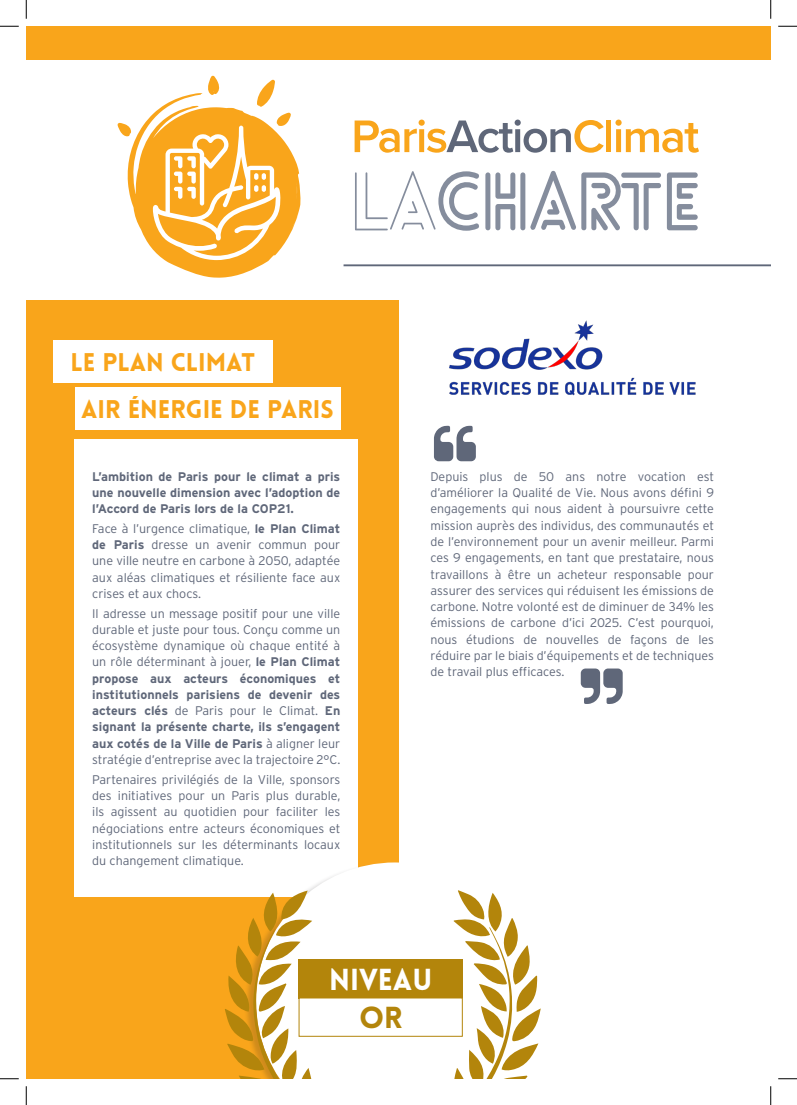
<style>
.page{position:relative;width:797px;height:1105px;background:#fff}
.page>*{position:absolute;margin:0;border:0;box-sizing:border-box;transform-origin:0 0}
.t1{font:700 78.75px "Lovelo Line";letter-spacing:-.03em;color:#858d9d;scale:.95 1}
.t2{font:900 29.75px "Lovelo";color:#fff}
.t3{font:900 29.75px "Lovelo";color:#b3850b}
.t4{font:900 25px "Lovelo";color:#f9a51b}
.t5{font:300 12.5px/16.2px "Interstate";color:#5f6779;text-align:justify}
.t6{font:700 12.5px/16.2px "Interstate";color:#5f6779;text-align:justify}
.s1{font-weight:300}
.s2{font-weight:700}
</style>
<div class="page">
<hr style="left:343px;top:264px;width:427px;height:2px;background:#5f6779">
<div style="left:26px;top:300px;width:372px;height:779px;background:#f9a51b"></div>
<div style="left:74px;top:439px;width:284px;height:457px;background:#fff"></div>
<svg style="left:118px;top:76px;width:183px;height:202px"></svg>
<svg style="left:354px;top:120px;width:249px;height:33px"></svg>
<div style="left:606px;top:121px;width:5px;height:31px;background:#f9a51b"></div>
<svg style="left:615px;top:120px;width:84px;height:33px"></svg>
<div style="left:308px;top:862px;width:91px;height:217px;background:#fff"></div>
<svg style="left:453px;top:890px;width:87px;height:189px"></svg>
<svg style="left:225px;top:890px;width:96px;height:189px"></svg>
<div style="left:298px;top:959px;width:165px;height:39px;background:#b3850b"></div>
<div style="left:299px;top:998px;width:163px;height:38px;background:#fff"></div>
<div style="left:298px;top:997px;width:165px;height:40px;border:1px solid #b3850b"></div>
<div style="left:26px;top:26px;width:744px;height:34px;background:#f9a51b"></div>
<svg style="left:580px;top:668px;width:42px;height:36px"></svg>
<svg style="left:434px;top:426px;width:42px;height:35px"></svg>
<div style="left:53px;top:340px;width:220px;height:42px;background:#fff"></div>
<div style="left:75px;top:387px;width:265px;height:43px;background:#fff"></div>
<img style="left:449px;top:320px;width:247px;height:76px">
<svg style="left:0;top:25px;width:19px;height:2px"></svg>
<svg style="left:778px;top:25px;width:19px;height:2px"></svg>
<svg style="left:0;top:1078px;width:19px;height:1px"></svg>
<svg style="left:778px;top:1078px;width:19px;height:1px"></svg>
<svg style="left:25px;top:0;width:2px;height:19px"></svg>
<svg style="left:25px;top:1086px;width:2px;height:19px"></svg>
<svg style="left:770px;top:0;width:1px;height:19px"></svg>
<svg style="left:770px;top:1086px;width:1px;height:19px"></svg>
<p class="t1" style="left:349px;top:153px;width:373px"><span class="s1">LA</span>CHARTE</p>
<p class="t4" style="left:70px;top:346px;width:186px">LE PLAN CLIMAT</p>
<p class="t4" style="left:81px;top:394px;width:254px">AIR ÉNERGIE DE PARIS</p>
<p class="t6" style="left:92px;top:468px;width:250px">L’ambition de Paris pour le climat a pris une nouvelle dimension avec l’adoption de l’Accord de Paris lors de la COP21.</p>
<p class="t5" style="left:92px;top:520px;width:250px">Face à l’urgence climatique, <span class="s2">le Plan Climat de Paris</span> dresse un avenir commun pour une ville neutre en carbone à 2050, adaptée aux aléas climatiques et résiliente face aux crises et aux chocs.</p>
<p class="t5" style="left:92px;top:605px;width:250px">Il adresse un message positif pour une ville durable et juste pour tous. Conçu comme un écosystème dynamique où chaque entité à un rôle déterminant à jouer, <span class="s2">le Plan Climat propose aux acteurs économiques et institutionnels parisiens de devenir des acteurs clés</span> de Paris pour le Climat. <span class="s2">En signant la présente charte, ils s’engagent aux cotés de la Ville de Paris</span> à aligner leur stratégie d’entreprise avec la trajectoire 2°C.</p>
<p class="t5" style="left:92px;top:771px;width:250px">Partenaires privilégiés de la Ville, sponsors des initiatives pour un Paris plus durable, ils agissent au quotidien pour faciliter les négociations entre acteurs économiques et institutionnels sur les déterminants locaux du changement climatique.</p>
<p class="t5" style="left:430px;top:468px;width:285px">Depuis plus de 50 ans notre vocation est d’améliorer la Qualité de Vie. Nous avons défini 9 engagements qui nous aident à poursuivre cette mission auprès des individus, des communautés et de l’environnement pour un avenir meilleur. Parmi ces 9 engagements, en tant que prestataire, nous travaillons à être un acheteur responsable pour assurer des services qui réduisent les émissions de carbone. Notre volonté est de diminuer de 34% les émissions de carbone d’ici 2025. C’est pourquoi, nous étudions de nouvelles de façons de les réduire par le biais d’équipements et de techniques de travail plus efficaces.</p>
<p class="t2" style="left:329px;top:961px;width:105px">NIVEAU</p>
<p class="t3" style="left:359px;top:999px;width:45px">OR</p>
</div>
